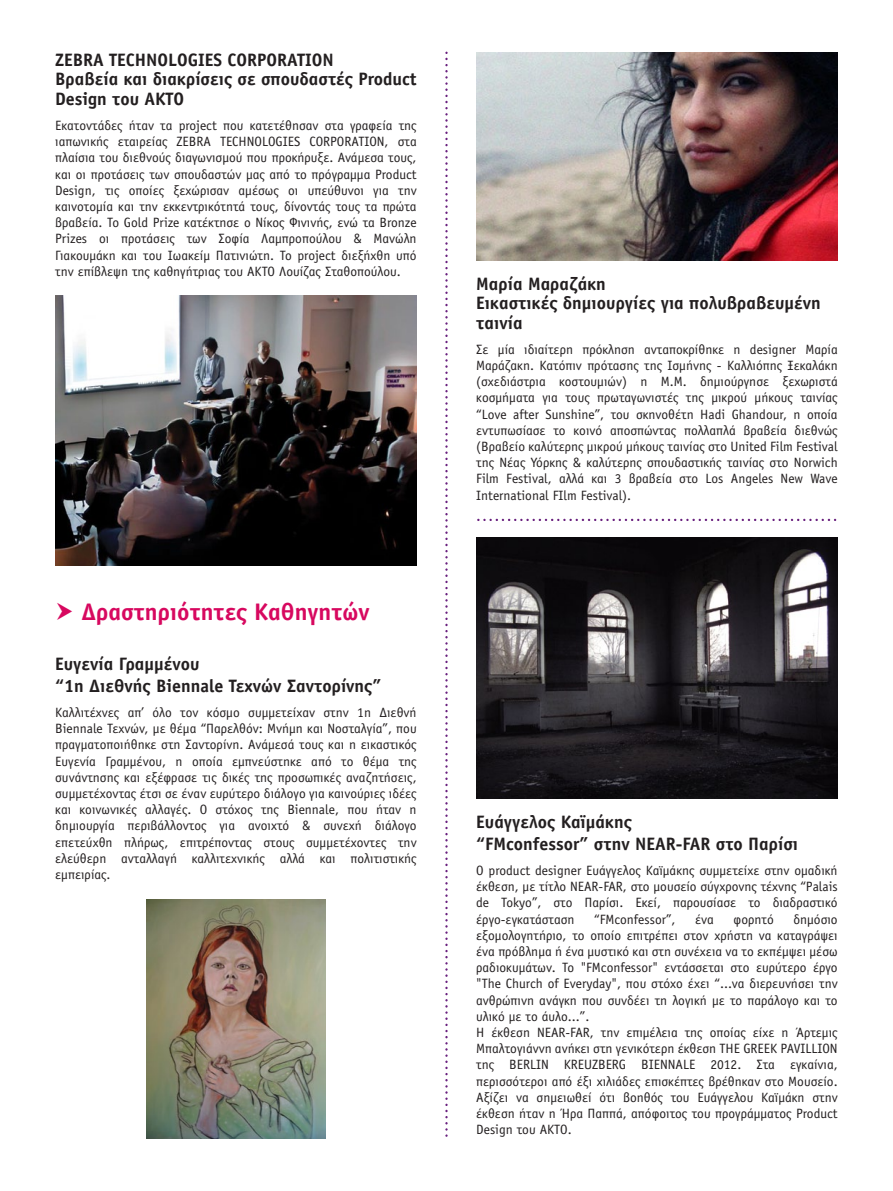
<style>
.page{position:relative;width:893px;height:1191px;background:#fff}
.page>*{position:absolute;margin:0;border:0;box-sizing:border-box;transform-origin:0 0}
.t1{font:700 24px "Officina Sans ITC Hel";color:#d7085f}
.t2{font:700 18px/19.5px "Officina Sans ITC Hel";color:#231f20}
.t3{font:13.5px/16.2px "Officina Sans ITC Hel";color:#231f20;text-align:justify}
</style>
<div class="page">
<svg style="left:445px;top:52px;width:3px;height:1084px"></svg>
<svg style="left:477px;top:519px;width:359px;height:2px"></svg>
<img style="left:147px;top:899px;width:179px;height:239px">
<img style="left:55px;top:296px;width:362px;height:270px">
<img style="left:476px;top:53px;width:362px;height:207px">
<img style="left:476px;top:537px;width:362px;height:261px">
<h2 class="t2" style="left:55px;top:50px;width:363px">ZEBRA TECHNOLOGIES CORPORATION<br>Βραβεία και διακρίσεις σε σπουδαστές Product<br>Design του ΑΚΤΟ</h2>
<p class="t3" style="left:55px;top:117px;width:363px">Εκατοντάδες ήταν τα project που κατετέθησαν στα γραφεία της ιαπωνικής εταιρείας ZEBRA TECHNOLOGIES CORPORATION, στα πλαίσια του διεθνούς διαγωνισμού που προκήρυξε. Ανάμεσα τους, και οι προτάσεις των σπουδαστών μας από το πρόγραμμα Product Design, τις οποίες ξεχώρισαν αμέσως οι υπεύθυνοι για την καινοτομία και την εκκεντρικότητά τους, δίνοντάς τους τα πρώτα βραβεία. Το Gold Prize κατέκτησε ο Νίκος Φινινής, ενώ τα Bronze Prizes οι προτάσεις των Σοφία Λαμπροπούλου &amp; Μανώλη Γιακουμάκη και του Ιωακείμ Πατινιώτη. To project διεξήχθη υπό την επίβλεψη της καθηγήτριας του ΑΚΤΟ Λουίζας Σταθοπούλου.</p>
<h1 class="t1" style="left:81px;top:597px;width:290px">Δραστηριότητες Καθηγητών</h1>
<h2 class="t2" style="left:55px;top:653px;width:328px;line-height:21.6px">Ευγενία Γραμμένου<br>“1η Διεθνής Biennale Τεχνών Σαντορίνης”</h2>
<p class="t3" style="left:55px;top:704px;width:363px">Καλλιτέχνες απ’ όλο τον κόσμο συμμετείχαν στην 1η Διεθνή Biennale Τεχνών, με θέμα “Παρελθόν: Μνήμη και Νοσταλγία”, που πραγματοποιήθηκε στη Σαντορίνη. Ανάμεσά τους και η εικαστικός Ευγενία Γραμμένου, η οποία εμπνεύστηκε από το θέμα της συνάντησης και εξέφρασε τις δικές της προσωπικές αναζητήσεις, συμμετέχοντας έτσι σε έναν ευρύτερο διάλογο για καινούριες ιδέες και κοινωνικές αλλαγές. Ο στόχος της Biennale, που ήταν η δημιουργία περιβάλλοντος για ανοιχτό &amp; συνεχή διάλογο επετεύχθη πλήρως, επιτρέποντας στους συμμετέχοντες την ελεύθερη ανταλλαγή καλλιτεχνικής αλλά και πολιτιστικής εμπειρίας.</p>
<h2 class="t2" style="left:476px;top:274px;width:346px">Μαρία Μαραζάκη<br>Εικαστικές δημιουργίες για πολυβραβευμένη ταινία</h2>
<p class="t3" style="left:476px;top:341px;width:363px">Σε μία ιδιαίτερη πρόκληση ανταποκρίθηκε η designer Μαρία Μαράζακη. Κατόπιν πρότασης της Ισμήνης - Καλλιόπης Ξεκαλάκη (σχεδιάστρια κοστουμιών) η Μ.Μ. δημιούργησε ξεχωριστά κοσμήματα για τους πρωταγωνιστές της μικρού μήκους ταινίας “Love after Sunshine”, του σκηνοθέτη Hadi Ghandour, η οποία εντυπωσίασε το κοινό αποσπώντας πολλαπλά βραβεία διεθνώς (Βραβείο καλύτερης μικρού μήκους ταινίας στο United Film Festival της Νέας Υόρκης &amp; καλύτερης σπουδαστικής ταινίας στο Norwich Film Festival, αλλά και 3 βραβεία στο Los Angeles New Wave International FIlm Festival).</p>
<h2 class="t2" style="left:476px;top:811px;width:324px;line-height:21.6px">Ευάγγελος Καϊμάκης<br>“FMconfessor” στην NEAR-FAR στο Παρίσι</h2>
<p class="t3" style="left:476px;top:862px;width:363px">Ο product designer Ευάγγελος Καϊμάκης συμμετείχε στην ομαδική έκθεση, με τίτλο NEAR-FAR, στο μουσείο σύγχρονης τέχνης “Palais de Tokyo”, στο Παρίσι. Εκεί, παρουσίασε το διαδραστικό έργο-εγκατάσταση</p>
<p class="t3" style="left:476px;top:911px;width:363px;text-align:left;text-indent:317px">δημόσιο εξομολογητήριο, το οποίο επιτρέπει στον χρήστη να καταγράψει ένα πρόβλημα ή ένα μυστικό και στη συνέχεια να το εκπέμψει μέσω ραδιοκυμάτων. Το "FMconfessor" εντάσσεται στο ευρύτερο έργο "The Church of Everyday", που στόχο έχει “...να διερευνήσει την ανθρώπινη ανάγκη που συνδέει τη λογική με το παράλογο και το υλικό με το άυλο...”.<br>H έκθεση NEAR-FAR, την επιμέλεια της οποίας είχε η Άρτεμις Μπαλτογιάννη ανήκει στη γενικότερη έκθεση THE GREEK PAVILLION της BERLIN KREUZBERG BIENNALE 2012. Στα εγκαίνια, περισσότεροι από έξι χιλιάδες επισκέπτες βρέθηκαν στο Μουσείο.<br>Αξίζει να σημειωθεί ότι βοηθός του Ευάγγελου Καϊμάκη στην έκθεση ήταν η Ήρα Παππά, απόφοιτος του προγράμματος Product Design του ΑΚΤΟ.</p>
<p class="t3" style="left:594px;top:911px;width:83px">“FMconfessor”,</p>
<p class="t3" style="left:695px;top:911px;width:20px">ένα</p>
<p class="t3" style="left:734px;top:911px;width:42px">φορητό</p>
</div>
